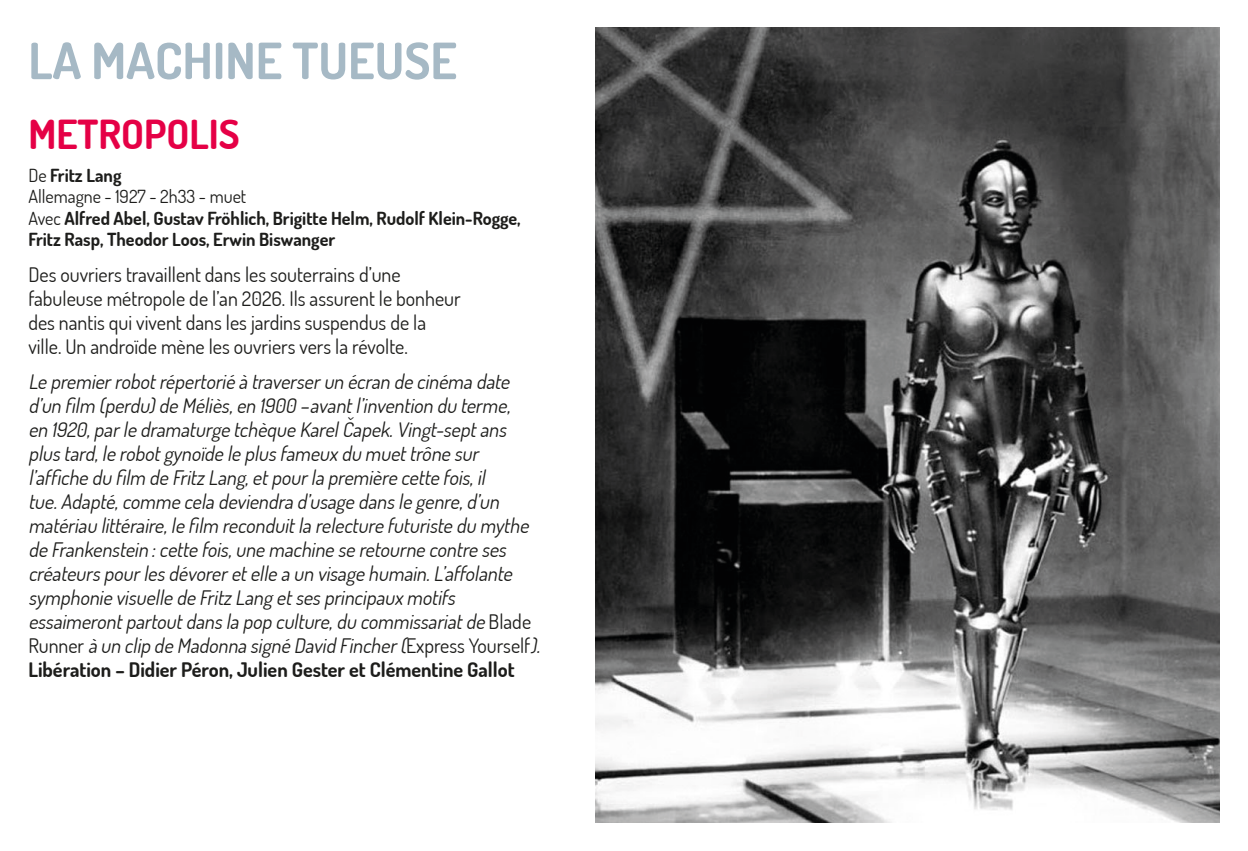
<style>
.page{position:relative;width:1248px;height:851px;background:#fff}
.page>*{position:absolute;margin:0;border:0;box-sizing:border-box;transform-origin:0 0}
._1_Titre{font:700 50px "Dosis";color:#a6b9c5}
._1_Titre-2{font:700 40px "Dosis";color:#e50046}
._4_Txt{font:italic 20px/24px "Dosis";color:#1d1d1b}
._4_Txt-2{font:20px/24px "Dosis";color:#1d1d1b}
._3_Distri{font:700 18px/21.6px "Dosis";color:#1d1d1b}
._3_Distri-2{font:18px "Dosis";color:#1d1d1b}
.s1{font-weight:400}
.s2{font-style:normal}
.s3{font-weight:700;font-style:normal}
</style>
<div class="page">
<img style="left:595px;top:28px;width:624px;height:793px">
<p class="_1_Titre" style="left:28px;top:26px;width:430px">LA MACHINE TUEUSE</p>
<p class="_1_Titre-2" style="left:28px;top:106px;width:213px">METROPOLIS</p>
<p class="_3_Distri" style="left:28px;top:163px;width:95px"><span class="s1">De</span> Fritz Lang</p>
<p class="_3_Distri-2" style="left:28px;top:184px;width:219px">Allemagne - 1927 - 2h33 - muet</p>
<p class="_3_Distri" style="left:28px;top:207px;width:494px"><span class="s1">Avec</span> Alfred Abel, Gustav Fröhlich, Brigitte Helm, Rudolf Klein-Rogge,<br>Fritz Rasp, Theodor Loos, Erwin Biswanger</p>
<p class="_4_Txt-2" style="left:28px;top:261px;width:434px">Des ouvriers travaillent dans les souterrains d’une fabuleuse métropole de l’an 2026. Ils assurent le bonheur des nantis qui vivent dans les jardins suspendus de la ville. Un androïde mène les ouvriers vers la révolte.</p>
<p class="_4_Txt" style="left:28px;top:369px;width:517px">Le premierrobotrépertorié à traverserun écran de cinéma date d’un film (perdu)de Méliès,en 1900 –avantl’invention du terme,<br>en 1920,parle dramaturge tchèque KarelČapek.Vingt-septans plustard,le robotgynoïde le plusfameuxdu muettrône sur l’affiche du film de FritzLang,etpourla première cette fois,il tue.Adapté,comme cela deviendra d’usage dansle genre,d’un matériau littéraire,le film reconduitla relecture futuriste du mythe de Frankenstein :cette fois,une machine se retourne contre ses créateurspourlesdévoreretelle a un visage humain.L’affolante symphonie visuelle de FritzLang etsesprincipauxmotifs essaimerontpartoutdansla pop culture,du commissariatde <span class="s2">B l a d e R u n n e r</span> à un clip de Madonna signé David Fincher(<span class="s2">Ex p re s s Yo u rs e l f</span>).<br><span class="s3">Libération – Didier Péron, Julien Gester et Clémentine Gallot</span></p>
</div>
